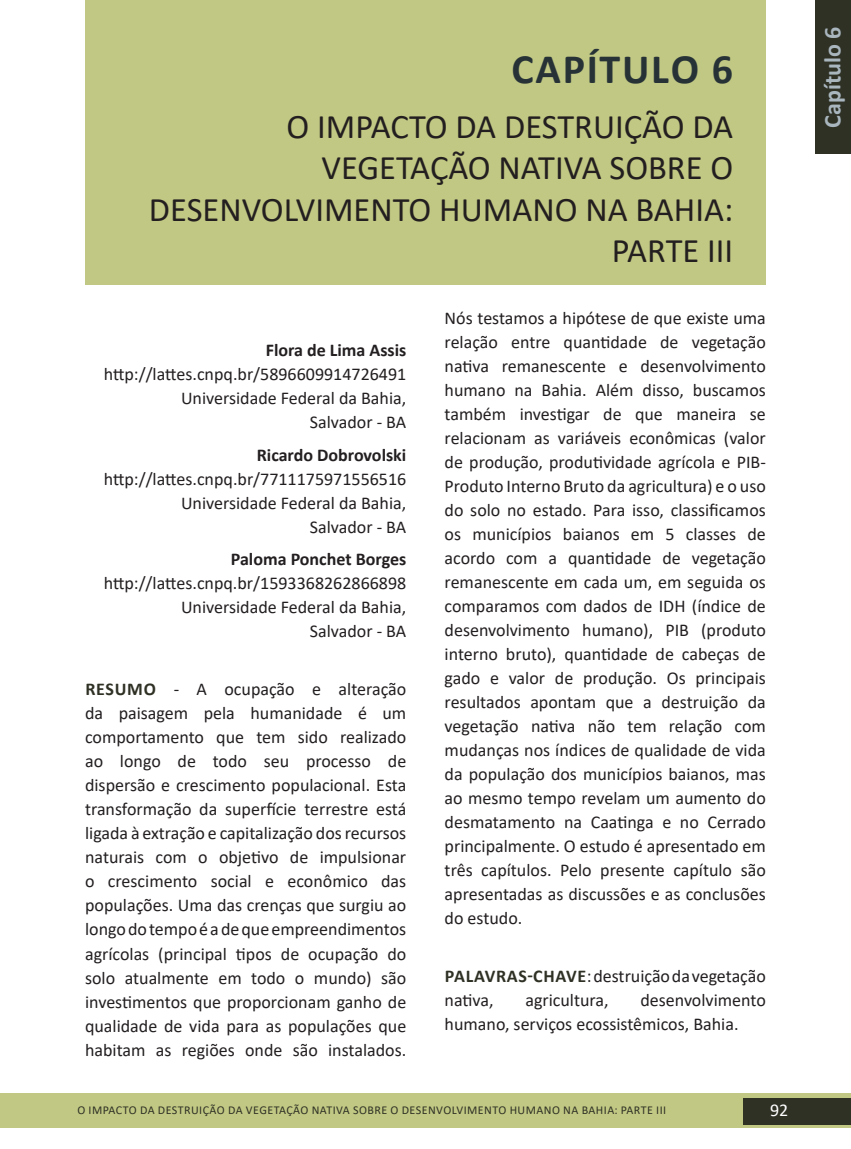
<style>
.page{position:relative;width:851px;height:1149px;background:#fff}
.page>*{position:absolute;margin:0;border:0;box-sizing:border-box;transform-origin:0 0}
.t1{font:700 42px "Calibri";letter-spacing:.04em;color:#273237}
.t2{font:34.5px/41.4px "Calibri";color:#231f20;text-align:right}
.t3{font:700 24px "Calibri";color:#a9b6be}
.t4{font:18px/24px "Calibri";color:#231f20;text-align:right}
.t5{font:700 18px "Calibri";color:#231f20}
.t6{font:18px "Calibri";color:#fff}
.t7{font:12px "Calibri";letter-spacing:.04em;color:#2f3125}
.s1{font-weight:700;color:#2f3125}
</style>
<div class="page">
<div style="left:0;top:1093px;width:850px;height:34px;background:#c1c883"></div>
<div style="left:743px;top:1097px;width:107px;height:26px;background:#2f3125"></div>
<div style="left:815px;top:0;width:35px;height:153px;background:#2f3125"></div>
<div style="left:85px;top:1px;width:680px;height:284px;background:#c1c883"></div>
<h1 class="t1" style="left:511px;top:39px;width:223px">CAPÍTULO 6</h1>
<h2 class="t2" style="left:149px;top:105px;width:585px">O IMPACTO DA DESTRUIÇÃO DA<br>VEGETAÇÃO NATIVA SOBRE O<br>DESENVOLVIMENTO HUMANO NA BAHIA:<br>PARTE III</h2>
<p class="t5" style="left:266px;top:337px;width:142px">Flora de Lima Assis</p>
<p class="t4" style="left:104px;top:361px;width:304px">http://lattes.cnpq.br/5896609914726491<br>Universidade Federal da Bahia,<br>Salvador - BA</p>
<p class="t5" style="left:257px;top:442px;width:151px">Ricardo Dobrovolski</p>
<p class="t4" style="left:104px;top:466px;width:304px">http://lattes.cnpq.br/7711175971556516<br>Universidade Federal da Bahia,<br>Salvador - BA</p>
<p class="t5" style="left:231px;top:546px;width:177px">Paloma Ponchet Borges</p>
<p class="t4" style="left:104px;top:570px;width:304px">http://lattes.cnpq.br/1593368262866898<br>Universidade Federal da Bahia,<br>Salvador - BA</p>
<p class="t4" style="left:85px;top:676px;width:323px;text-align:justify"><span class="s1">RESUMO</span> - A ocupação e alteração da paisagem pela humanidade é um comportamento que tem sido realizado ao longo de todo seu processo de dispersão e crescimento populacional. Esta transformação da superfície terrestre está ligada à extração e capitalização dos recursos naturais com o objetivo de impulsionar o crescimento social e econômico das populações. Uma das crenças que surgiu ao longo do tempo é a de que empreendimentos agrícolas (principal tipos de ocupação do solo atualmente em todo o mundo) são investimentos que proporcionam ganho de qualidade de vida para as populações que habitam as regiões onde são instalados.</p>
<p class="t4" style="left:444px;top:305px;width:323px;text-align:justify">Nós testamos a hipótese de que existe uma relação entre quantidade de vegetação nativa remanescente e desenvolvimento humano na Bahia. Além disso, buscamos também investigar de que maneira se relacionam as variáveis econômicas (valor de produção, produtividade agrícola e PIB-Produto Interno Bruto da agricultura) e o uso do solo no estado. Para isso, classificamos os municípios baianos em 5 classes de acordo com a quantidade de vegetação remanescente em cada um, em seguida os comparamos com dados de IDH (índice de desenvolvimento humano), PIB (produto interno bruto), quantidade de cabeças de gado e valor de produção. Os principais resultados apontam que a destruição da vegetação nativa não tem relação com mudanças nos índices de qualidade de vida da população dos municípios baianos, mas ao mesmo tempo revelam um aumento do desmatamento na Caatinga e no Cerrado principalmente. O estudo é apresentado em três capítulos. Pelo presente capítulo são apresentadas as discussões e as conclusões do estudo.</p>
<p class="t4" style="left:444px;top:963px;width:323px;text-align:left"><span class="s1">PALAVRAS-CHAVE</span>: destruição da vegetação nativa,</p>
<p class="t4" style="left:444px;top:987px;width:323px;text-align:left;text-indent:196px">desenvolvimento humano, serviços ecossistêmicos, Bahia.</p>
<p class="t4" style="left:525px;top:987px;width:85px">agricultura,</p>
<p class="t7" style="left:77px;top:1101px;width:590px">O IMPACTO DA DESTRUIÇÃO DA VEGETAÇÃO NATIVA SOBRE O DESENVOLVIMENTO HUMANO NA BAHIA: PARTE III</p>
<p class="t6" style="left:770px;top:1097px;width:20px">92</p>
<h3 class="t3" style="left:815px;top:128px;width:102px;rotate:-90deg">Capítulo 6</h3>
</div>
